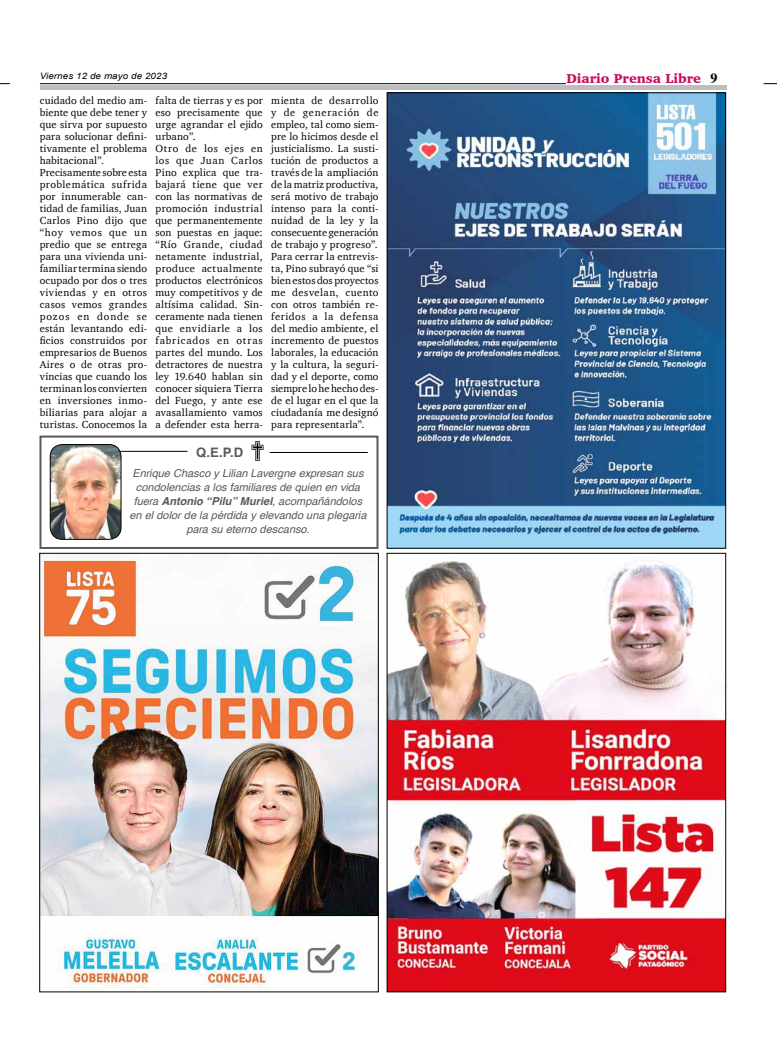
<style>
.page{position:relative;width:777px;height:1063px;background:#fff}
.page>*{position:absolute;margin:0;border:0;box-sizing:border-box;transform-origin:0 0}
.t1{font:700 14px "Times";color:#000}
.t2{font:900 13.2px "Charter";color:#c80c5f}
.t3{font:700 13.1px "Helvetica";color:#58595b}
.t4{font:italic 11px/14px "Helvetica";color:#58595b;text-align:center}
.t5{font:10.5px/12px "Charter";letter-spacing:.02em;color:#000}
.t6{font:italic 8.8px "Arial";letter-spacing:.01em;color:#000;scale:1.11 1}
.s1{font-weight:700}
</style>
<div class="page">
<hr style="left:40px;top:83px;width:526px;height:1px;background:#000">
<hr style="left:40px;top:85px;width:686px;height:4px;background:#bcbec0">
<svg style="left:763px;top:83px;width:14px;height:1px"></svg>
<img style="left:41px;top:555px;width:335px;height:434px">
<div style="left:39px;top:553px;width:339px;height:439px;border:1px solid #000"></div>
<img style="left:389px;top:560px;width:335px;height:430px">
<div style="left:387px;top:553px;width:339px;height:439px;border:1px solid #000"></div>
<img style="left:389px;top:95px;width:335px;height:451px">
<div style="left:387px;top:93px;width:339px;height:455px;border:1px solid #000"></div>
<div style="left:39px;top:436px;width:339px;height:113px;background:#fff;border:2px solid #58595b"></div>
<img style="left:251px;top:442px;width:13px;height:19px">
<hr style="left:105px;top:451px;width:82px;height:1px;background:#000">
<hr style="left:270px;top:452px;width:98px;height:1px;background:#000">
<img style="left:50px;top:445px;width:71px;height:94px">
<div style="left:50px;top:444px;width:71px;height:95px;border:1px solid #000;border-radius:12px"></div>
<p class="t6" style="left:40px;top:70px;width:116px">Viernes 12 de mayo de 2023</p>
<p class="t2" style="left:566px;top:71px;width:136px">Diario Prensa Libre</p>
<p class="t5" style="left:40px;top:94px;width:109px">cuidado del medio am&shy;biente que debe tener y que sirva por supuesto para solucionar defini&shy;tivamente el problema habitacional”.<br>Precisamente sobre esta problemática sufrida por innumerable can&shy;tidad de familias, Juan<br>Carlos Pino dijo que “hoy vemos que un predio que se entrega para una vivienda uni&shy;familiar termina siendo ocupado por dos o tres viviendas y en otros casos vemos grandes pozos en donde se están levantando edi&shy;ficios construidos por empresarios de Buenos<br>Aires o de otras pro&shy;vincias que cuando los terminan los convierten en inversiones inmo&shy;biliarias para alojar a turistas. Conocemos la</p>
<p class="t5" style="left:155px;top:94px;width:109px">falta de tierras y es por eso precisamente que urge agrandar el ejido urbano”.<br>Otro de los ejes en los que Juan Carlos<br>Pino explica que tra&shy;bajará tiene que ver con las normativas de promoción industrial que permanentemente son puestas en jaque: “Río Grande, ciudad netamente industrial, produce actualmente productos electrónicos muy competitivos y de altísima calidad. Sin&shy;ceramente nada tienen que envidiarle a los fabricados en otras partes del mundo. Los detractores de nuestra ley 19.640 hablan sin conocer siquiera Tierra del Fuego, y ante ese avasallamiento vamos a defender esta herra-</p>
<p class="t5" style="left:271px;top:94px;width:109px;text-align:justify">mienta de desarrollo y de generación de empleo, tal como siem&shy;pre lo hicimos desde el justicialismo. La susti&shy;tución de productos a través de la ampliación de la matriz productiva, será motivo de trabajo intenso para la conti&shy;nuidad de la ley y la consecuente generación de trabajo y progreso”.<br>Para cerrar la entrevis&shy;ta, Pino subrayó que “si bien estos dos proyectos me desvelan, cuento con otros también re&shy;feridos a la defensa del medio ambiente, el incremento de puestos laborales, la educación y la cultura, la seguri&shy;dad y el deporte, como siempre lo he hecho des&shy;de el lugar en el que la ciudadanía me designó para representarla”.</p>
<p class="t4" style="left:129px;top:466px;width:238px">Enrique Chasco y Lilian Lavergne expresan sus condolencias a los familiares de quien en vida fuera <span class="s1">Antonio “Pilu” Muriel</span>, acompañándolos en el dolor de la pérdida y elevando una plegaria para su eterno descanso.</p>
<p class="t3" style="left:196px;top:445px;width:49px">Q.E.P.D</p>
<h1 class="t1" style="left:710px;top:65px;width:8px">9</h1>
</div>
